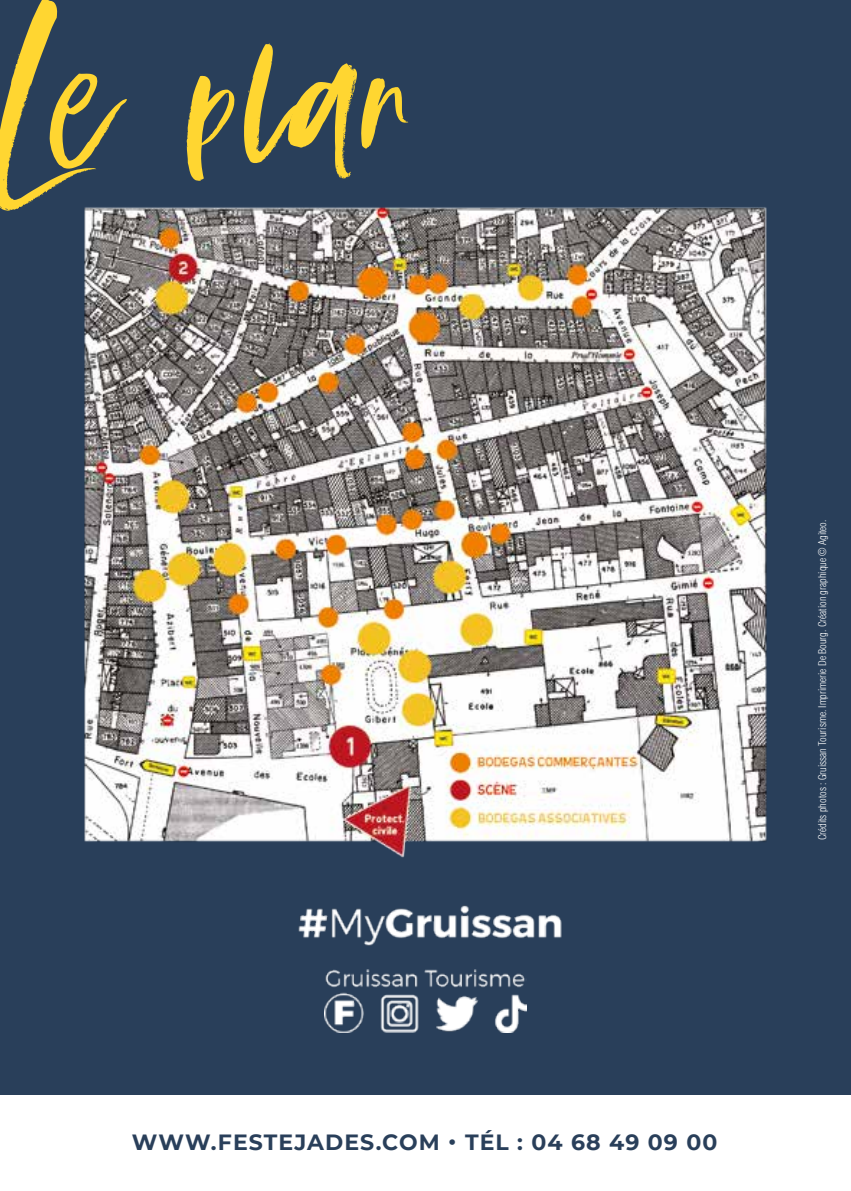
<style>
.page{position:relative;width:851px;height:1191px;background:#fff}
.page>*{position:absolute;margin:0;border:0;box-sizing:border-box;transform-origin:0 0}
.t1{font:250.6px "Opulent Brush Alt";color:#ffd631}
.t2{font:700 22px "Montserrat";letter-spacing:.05em;color:#293f5a}
.t3{font:300 condensed 10.4px "Helvetica LT";color:#fff}
</style>
<div class="page">
<div style="left:0;top:0;width:850px;height:1094px;background:#293f5a"></div>
<img style="left:84px;top:207px;width:683px;height:651px">
<img style="left:324px;top:969px;width:202px;height:63px">
<img style="left:298px;top:905px;width:264px;height:41px">
<h1 class="t1" style="left:-2px;top:-44px;width:420px">Le plan</h1>
<p class="t3" style="left:815px;top:840px;width:322px;rotate:-90deg">Crédits photos : Gruissan Tourisme. Imprimerie De Bourg. Création graphique © Agiteo.</p>
<h2 class="t2" style="left:132px;top:1126px;width:587px">WWW.FESTEJADES.COM • TÉL : 04 68 49 09 00</h2>
</div>
